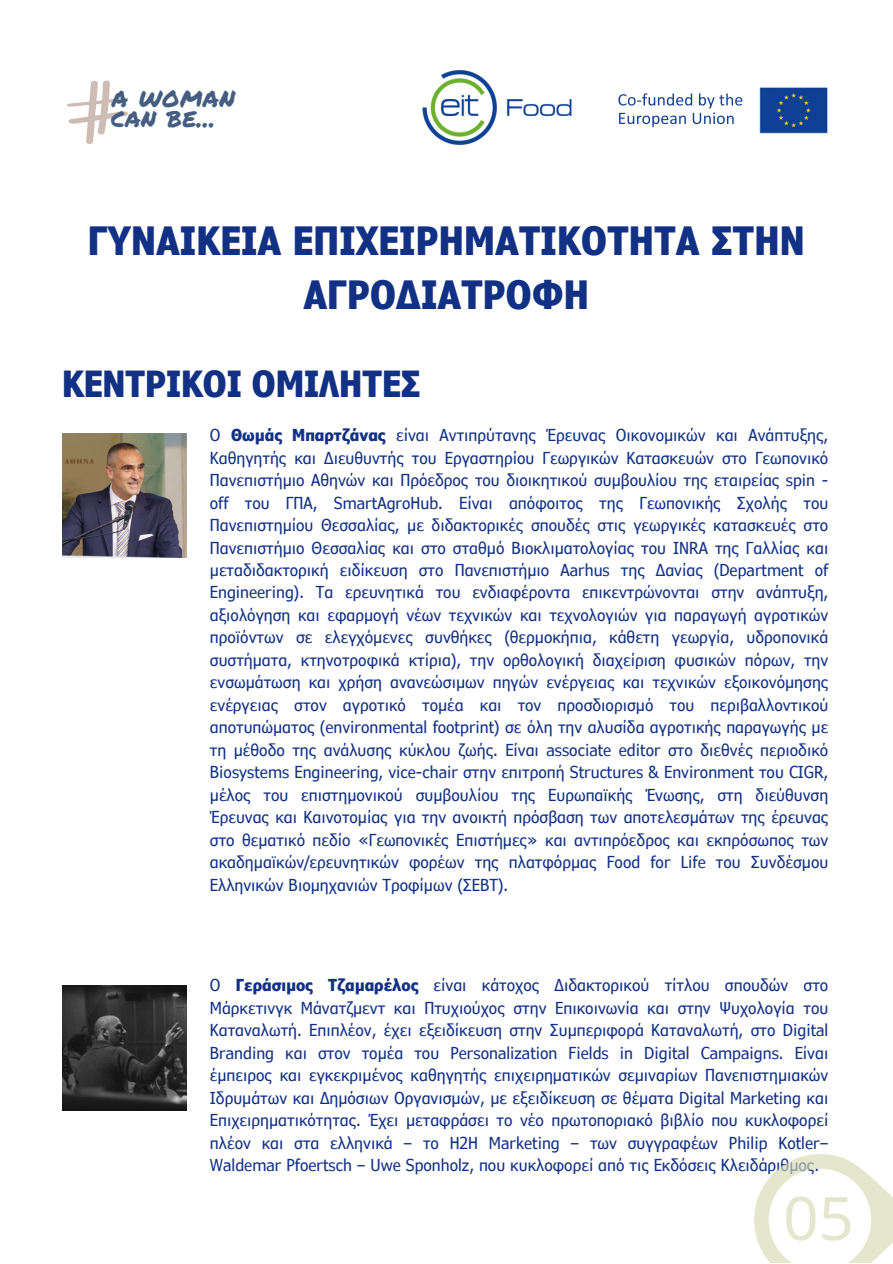
<style>
.page{position:relative;width:893px;height:1264px;background:#fff}
.page>*{position:absolute;margin:0;border:0;box-sizing:border-box;transform-origin:0 0}
.t1{font:700 condensed 39px/54px "Verdana Pro";letter-spacing:.01em;color:#123184;text-align:center}
.t2{font:700 condensed 36px "Verdana Pro";color:#123184}
.t3{font:27.75px "Permanent Marker";letter-spacing:.015em;color:#445d80}
.t4{font:26.7px "Permanent Marker";color:#445d80}
.t5{font:condensed 16.5px/22.5px "Verdana Pro";color:#123184;text-align:justify}
.s1{font-weight:700}
</style>
<div class="page">
<img style="left:422px;top:70px;width:150px;height:75px">
<svg style="left:618px;top:93px;width:97px;height:34px"></svg>
<img style="left:717px;top:87px;width:111px;height:47px">
<img style="left:67px;top:80px;width:61px;height:64px">
<img style="left:62px;top:433px;width:124px;height:124px">
<img style="left:62px;top:985px;width:124px;height:125px">
<svg style="left:754px;top:1154px;width:138px;height:108px"></svg>
<p class="t3" style="left:112px;top:77px;width:125px">A WOMAN</p>
<p class="t4" style="left:111px;top:98px;width:106px">CAN BE...</p>
<p class="t1" style="left:88px;top:212px;width:718px">ΓΥΝΑΙΚΕΙΑ ΕΠΙΧΕΙΡΗΜΑΤΙΚΟΤΗΤΑ ΣΤΗΝ<br>ΑΓΡΟΔΙΑΤΡΟΦΗ</p>
<p class="t2" style="left:62px;top:361px;width:360px">ΚΕΝΤΡΙΚΟΙ ΟΜΙΛΗΤΕΣ</p>
<p class="t5" style="left:210px;top:423px;width:620px">Ο <span class="s1">Θωμάς Μπαρτζάνας</span> είναι Αντιπρύτανης Έρευνας Οικονομικών και Ανάπτυξης, Καθηγητής και Διευθυντής του Εργαστηρίου Γεωργικών Κατασκευών στο Γεωπονικό Πανεπιστήμιο Αθηνών και Πρόεδρος του διοικητικού συμβουλίου της εταιρείας spin - off του ΓΠΑ, SmartAgroHub. Είναι απόφοιτος της Γεωπονικής Σχολής του Πανεπιστημίου Θεσσαλίας, με διδακτορικές σπουδές στις γεωργικές κατασκευές στο Πανεπιστήμιο Θεσσαλίας και στο σταθμό Βιοκλιματολογίας του INRA της Γαλλίας και μεταδιδακτορική ειδίκευση στο Πανεπιστήμιο Aarhus της Δανίας (Department of Engineering). Τα ερευνητικά του ενδιαφέροντα επικεντρώνονται στην ανάπτυξη, αξιολόγηση και εφαρμογή νέων τεχνικών και τεχνολογιών για παραγωγή αγροτικών προϊόντων σε ελεγχόμενες συνθήκες (θερμοκήπια, κάθετη γεωργία, υδροπονικά συστήματα, κτηνοτροφικά κτίρια), την ορθολογική διαχείριση φυσικών πόρων, την ενσωμάτωση και χρήση ανανεώσιμων πηγών ενέργειας και τεχνικών εξοικονόμησης ενέργειας στον αγροτικό τομέα και τον προσδιορισμό του περιβαλλοντικού αποτυπώματος (environmental footprint) σε όλη την αλυσίδα αγροτικής παραγωγής με τη μέθοδο της ανάλυσης κύκλου ζωής. Είναι associate editor στο διεθνές περιοδικό Biosystems Engineering, vice-chair στην επιτροπή Structures &amp; Environment του CIGR, μέλος του επιστημονικού συμβουλίου της Ευρωπαϊκής Ένωσης, στη διεύθυνση Έρευνας και Καινοτομίας για την ανοικτή πρόσβαση των αποτελεσμάτων της έρευνας στο θεματικό πεδίο «Γεωπονικές Επιστήμες» και αντιπρόεδρος και εκπρόσωπος των ακαδημαϊκών/ερευνητικών φορέων της πλατφόρμας Food for Life του Συνδέσμου Ελληνικών Βιομηχανιών Τροφίμων (ΣΕΒΤ).</p>
<p class="t5" style="left:210px;top:973px;width:620px">Ο <span class="s1">Γεράσιμος Τζαμαρέλος</span> είναι κάτοχος Διδακτορικού τίτλου σπουδών στο Μάρκετινγκ Μάνατζμεντ και Πτυχιούχος στην Επικοινωνία και στην Ψυχολογία του Καταναλωτή. Επιπλέον, έχει εξειδίκευση στην Συμπεριφορά Καταναλωτή, στο Digital Branding και στον τομέα του Personalization Fields in Digital Campaigns. Είναι έμπειρος και εγκεκριμένος καθηγητής επιχειρηματικών σεμιναρίων Πανεπιστημιακών Ιδρυμάτων και Δημόσιων Οργανισμών, με εξειδίκευση σε θέματα Digital Marketing και Επιχειρηματικότητας. Έχει μεταφράσει το νέο πρωτοποριακό βιβλίο που κυκλοφορεί πλέον και στα ελληνικά – το H2H Marketing – των συγγραφέων Philip Kotler– Waldemar Pfoertsch – Uwe Sponholz, που κυκλοφορεί από τις Εκδόσεις Κλειδάριθμος.</p>
</div>
